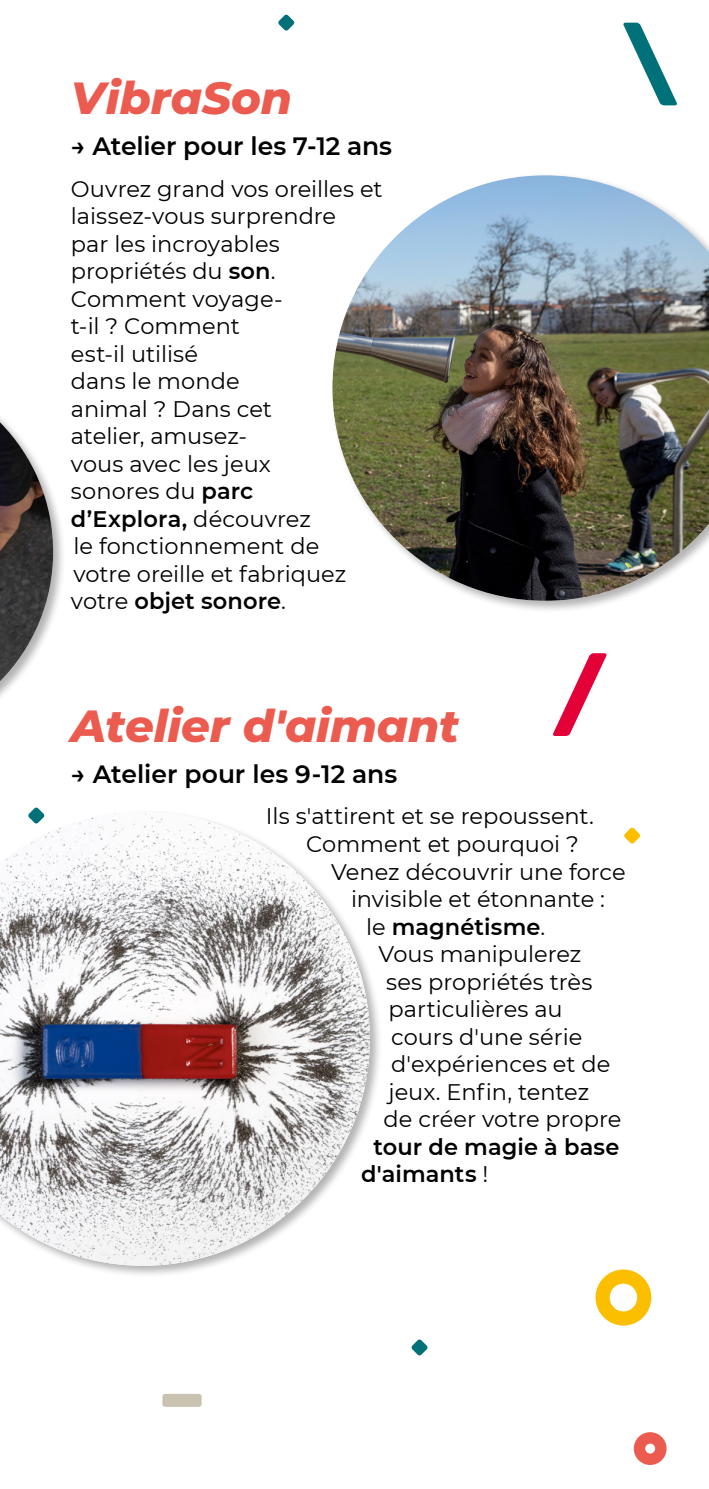
<style>
.page{position:relative;width:709px;height:1489px;background:#fff}
.page>*{position:absolute;margin:0;border:0;box-sizing:border-box;transform-origin:0 0}
.t1{font:italic 800 45px "Montserrat";letter-spacing:-.005em;color:#eb5b4f}
.t2{font:600 25px "Montserrat";letter-spacing:-.005em;color:#000}
.t3{font:22.5px/27.5px "Montserrat";color:#000}
.t4{font:600 22.5px/27.5px "Montserrat";letter-spacing:.005em;color:#000}
.s1{font-weight:600}
.s2{font-weight:400}
</style>
<div class="page">
<svg style="left:595px;top:1269px;width:56px;height:56px"></svg>
<svg style="left:624px;top:827px;width:16px;height:16px"></svg>
<svg style="left:411px;top:1339px;width:17px;height:16px"></svg>
<svg style="left:633px;top:1432px;width:33px;height:32px"></svg>
<svg style="left:623px;top:23px;width:54px;height:82px"></svg>
<svg style="left:278px;top:14px;width:16px;height:17px"></svg>
<svg style="left:553px;top:653px;width:54px;height:83px"></svg>
<div style="left:162px;top:1393px;width:40px;height:13px;background:#c9c2b1;border-radius:3px"></div>
<div style="left:0;top:365px;width:66px;height:383px;background:#000;opacity:.3"></div>
<svg style="left:0;top:367px;width:53px;height:369px"></svg>
<img style="left:0;top:422px;width:53px;height:259px">
<div style="left:329px;top:173px;width:380px;height:440px;background:#000;opacity:.3"></div>
<img style="left:332px;top:175px;width:377px;height:425px">
<div style="left:0;top:809px;width:382px;height:469px;background:#000;opacity:.3"></div>
<img style="left:0;top:812px;width:370px;height:453px">
<h1 class="t1" style="left:71px;top:65px;width:223px">VibraSon</h1>
<p class="t2" style="left:71px;top:128px;width:323px">→ Atelier pour les 7-12 ans</p>
<p class="t3" style="left:71px;top:174px;width:313px">Ouvrez grand vos oreilles et laissez-vous surprendre<br>par les incroyables propriétés du <span class="s1">son</span>.<br>Comment voyage-<br>t-il ? Comment<br>est-il utilisé<br>dans le monde<br>animal ? Dans cet<br>atelier, amusez-<br>vous avec les jeux<br>sonores du <span class="s1">parc<br>d’Explora,</span> découvrez<br>le fonctionnement de<br>votre oreille et fabriquez votre <span class="s1">objet sonore</span>.</p>
<h1 class="t1" style="left:71px;top:693px;width:390px">Atelier d'aimant</h1>
<p class="t2" style="left:71px;top:756px;width:328px">→ Atelier pour les 9-12 ans</p>
<p class="t3" style="left:266px;top:801px;width:329px">Ils s'attirent et se repoussent.</p>
<p class="t3" style="left:306px;top:829px;width:274px">Comment et pourquoi ?</p>
<p class="t3" style="left:331px;top:856px;width:296px">Venez découvrir une force</p>
<p class="t3" style="left:351px;top:884px;width:255px">invisible et étonnante :</p>
<p class="t4" style="left:366px;top:911px;width:181px"><span class="s2">le</span> magnétisme<span class="s2">.</span></p>
<p class="t3" style="left:378px;top:939px;width:204px">Vous manipulerez</p>
<p class="t3" style="left:386px;top:966px;width:208px">ses propriétés très</p>
<p class="t3" style="left:388px;top:994px;width:176px">particulières au</p>
<p class="t3" style="left:391px;top:1021px;width:193px">cours d'une série</p>
<p class="t3" style="left:391px;top:1049px;width:221px">d'expériences et de</p>
<p class="t3" style="left:388px;top:1076px;width:202px">jeux. Enfin, tentez</p>
<p class="t3" style="left:383px;top:1104px;width:239px">de créer votre propre</p>
<p class="t4" style="left:361px;top:1131px;width:260px;text-indent:13px">tour de magie à base d'aimants <span class="s2">!</span></p>
</div>
